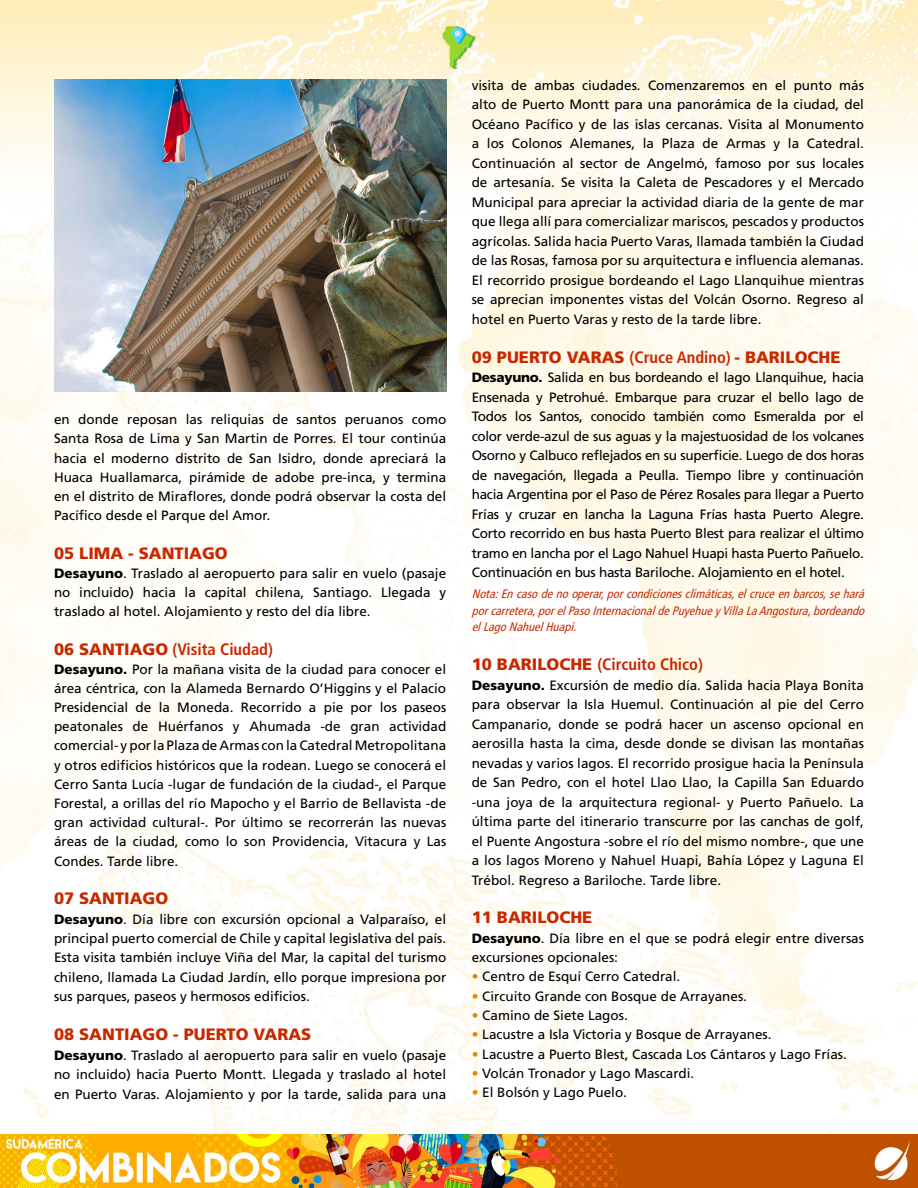
<style>
.page{position:relative;width:918px;height:1188px;background:#fff}
.page>*{position:absolute;margin:0;border:0;box-sizing:border-box;transform-origin:0 0}
.t1{font:900 16.5px "Frutiger";color:#c82800}
.t2{font:700 condensed 16.5px "Frutiger";color:#c82800}
.t3{font:13.5px/19.5px "Frutiger";color:#000;text-align:justify}
.t4{font:italic condensed 12.3px/16.5px "Frutiger";color:#c82800;text-align:justify}
.s1{font-weight:900}
.s2{font-weight:900;font-stretch:normal}
.s3{font-weight:700;font-stretch:condensed}
.s4{color:#ea8400}
</style>
<div class="page">
<img style="left:0;top:1px;width:918px;height:1133px">
<img style="left:0;top:1134px;width:918px;height:54px">
<img style="left:54px;top:80px;width:392px;height:312px">
<p class="t3" style="left:54px;top:410px;width:394px">en donde reposan las reliquias de santos peruanos como Santa Rosa de Lima y San Martin de Porres. El tour continúa hacia el moderno distrito de San Isidro, donde apreciará la Huaca Huallamarca, pirámide de adobe pre-inca, y termina en el distrito de Miraflores, donde podrá observar la costa del Pacífico desde el Parque del Amor.</p>
<p class="t1" style="left:54px;top:543px;width:175px">05 LIMA - SANTIAGO</p>
<p class="t3" style="left:54px;top:563px;width:394px"><span class="s1">Desayuno</span>. Traslado al aeropuerto para salir en vuelo (pasaje no incluido) hacia la capital chilena, Santiago. Llegada y traslado al hotel. Alojamiento y resto del día libre.</p>
<p class="t2" style="left:54px;top:639px;width:221px"><span class="s2">06 SANTIAGO</span> (Visita Ciudad)</p>
<p class="t3" style="left:54px;top:659px;width:394px"><span class="s1">Desayuno.</span> Por la mañana visita de la ciudad para conocer el área céntrica, con la Alameda Bernardo O’Higgins y el Palacio Presidencial de la Moneda. Recorrido a pie por los paseos peatonales de Huérfanos y Ahumada -de gran actividad comercial- y por la Plaza de Armas con la Catedral Metropolitana y otros edificios históricos que la rodean. Luego se conocerá el Cerro Santa Lucía -lugar de fundación de la ciudad-, el Parque Forestal, a orillas del río Mapocho y el Barrio de Bellavista -de gran actividad cultural-. Por último se recorrerán las nuevas áreas de la ciudad, como lo son Providencia, Vitacura y Las Condes. Tarde libre.</p>
<p class="t1" style="left:54px;top:889px;width:116px">07 SANTIAGO</p>
<p class="t3" style="left:54px;top:909px;width:394px"><span class="s1">Desayuno</span>. Día libre con excursión opcional a Valparaíso, el principal puerto comercial de Chile y capital legislativa del país.<br>Esta visita también incluye Viña del Mar, la capital del turismo chileno, llamada La Ciudad Jardín, ello porque impresiona por sus parques, paseos y hermosos edificios.</p>
<p class="t1" style="left:54px;top:1024px;width:259px">08 SANTIAGO - PUERTO VARAS</p>
<p class="t3" style="left:54px;top:1045px;width:394px"><span class="s1">Desayuno</span>. Traslado al aeropuerto para salir en vuelo (pasaje no incluido) hacia Puerto Montt. Llegada y traslado al hotel en Puerto Varas. Alojamiento y por la tarde, salida para una</p>
<p class="t3" style="left:472px;top:75px;width:394px">visita de ambas ciudades. Comenzaremos en el punto más alto de Puerto Montt para una panorámica de la ciudad, del Océano Pacífico y de las islas cercanas. Visita al Monumento a los Colonos Alemanes, la Plaza de Armas y la Catedral.<br>Continuación al sector de Angelmó, famoso por sus locales de artesanía. Se visita la Caleta de Pescadores y el Mercado Municipal para apreciar la actividad diaria de la gente de mar que llega allí para comercializar mariscos, pescados y productos agrícolas. Salida hacia Puerto Varas, llamada también la Ciudad de las Rosas, famosa por su arquitectura e influencia alemanas.<br>El recorrido prosigue bordeando el Lago Llanquihue mientras se aprecian imponentes vistas del Volcán Osorno. Regreso al hotel en Puerto Varas y resto de la tarde libre.</p>
<p class="t1" style="left:472px;top:347px;width:370px">09 PUERTO VARAS <span class="s3">(Cruce Andino)</span> - BARILOCHE</p>
<p class="t3" style="left:472px;top:368px;width:394px"><span class="s1">Desayuno.</span> Salida en bus bordeando el lago Llanquihue, hacia Ensenada y Petrohué. Embarque para cruzar el bello lago de Todos los Santos, conocido también como Esmeralda por el color verde-azul de sus aguas y la majestuosidad de los volcanes Osorno y Calbuco reflejados en su superficie. Luego de dos horas de navegación, llegada a Peulla. Tiempo libre y continuación hacia Argentina por el Paso de Pérez Rosales para llegar a Puerto Frías y cruzar en lancha la Laguna Frías hasta Puerto Alegre.<br>Corto recorrido en bus hasta Puerto Blest para realizar el último tramo en lancha por el Lago Nahuel Huapi hasta Puerto Pañuelo.<br>Continuación en bus hasta Bariloche. Alojamiento en el hotel.</p>
<p class="t4" style="left:472px;top:586px;width:398px">Nota:Encasodenooperar,porcondicionesclimáticas,elcruceenbarcos,sehará porcarretera,porelPasoInternacionaldePuyehueyVillaLaAngostura,bordeando elLagoNahuelHuapi.</p>
<p class="t2" style="left:472px;top:655px;width:233px"><span class="s2">10 BARILOCHE</span> (Circuito Chico)</p>
<p class="t3" style="left:472px;top:675px;width:394px"><span class="s1">Desayuno.</span> Excursión de medio día. Salida hacia Playa Bonita para observar la Isla Huemul. Continuación al pie del Cerro Campanario, donde se podrá hacer un ascenso opcional en aerosilla hasta la cima, desde donde se divisan las montañas nevadas y varios lagos. El recorrido prosigue hacia la Península de San Pedro, con el hotel Llao Llao, la Capilla San Eduardo -una joya de la arquitectura regional- y Puerto Pañuelo. La última parte del itinerario transcurre por las canchas de golf, el Puente Angostura -sobre el río del mismo nombre-, que une a los lagos Moreno y Nahuel Huapi, Bahía López y Laguna El Trébol. Regreso a Bariloche. Tarde libre.</p>
<p class="t1" style="left:472px;top:908px;width:122px">11 BARILOCHE</p>
<p class="t3" style="left:472px;top:928px;width:394px"><span class="s1">Desayuno</span>. Día libre en el que se podrá elegir entre diversas excursiones opcionales:</p>
<p class="t3" style="left:472px;top:967px;width:210px"><span class="s4">•</span> Centro de Esquí Cerro Catedral.</p>
<p class="t3" style="left:472px;top:986px;width:277px"><span class="s4">•</span> Circuito Grande con Bosque de Arrayanes.</p>
<p class="t3" style="left:472px;top:1006px;width:158px"><span class="s4">•</span> Camino de Siete Lagos.</p>
<p class="t3" style="left:472px;top:1025px;width:301px"><span class="s4">•</span> Lacustre a Isla Victoria y Bosque de Arrayanes.</p>
<p class="t3" style="left:472px;top:1044px;width:377px"><span class="s4">•</span> Lacustre a Puerto Blest, Cascada Los Cántaros y Lago Frías.</p>
<p class="t3" style="left:472px;top:1064px;width:224px"><span class="s4">•</span> Volcán Tronador y Lago Mascardi.</p>
<p class="t3" style="left:472px;top:1083px;width:157px"><span class="s4">•</span> El Bolsón y Lago Puelo.</p>
</div>
